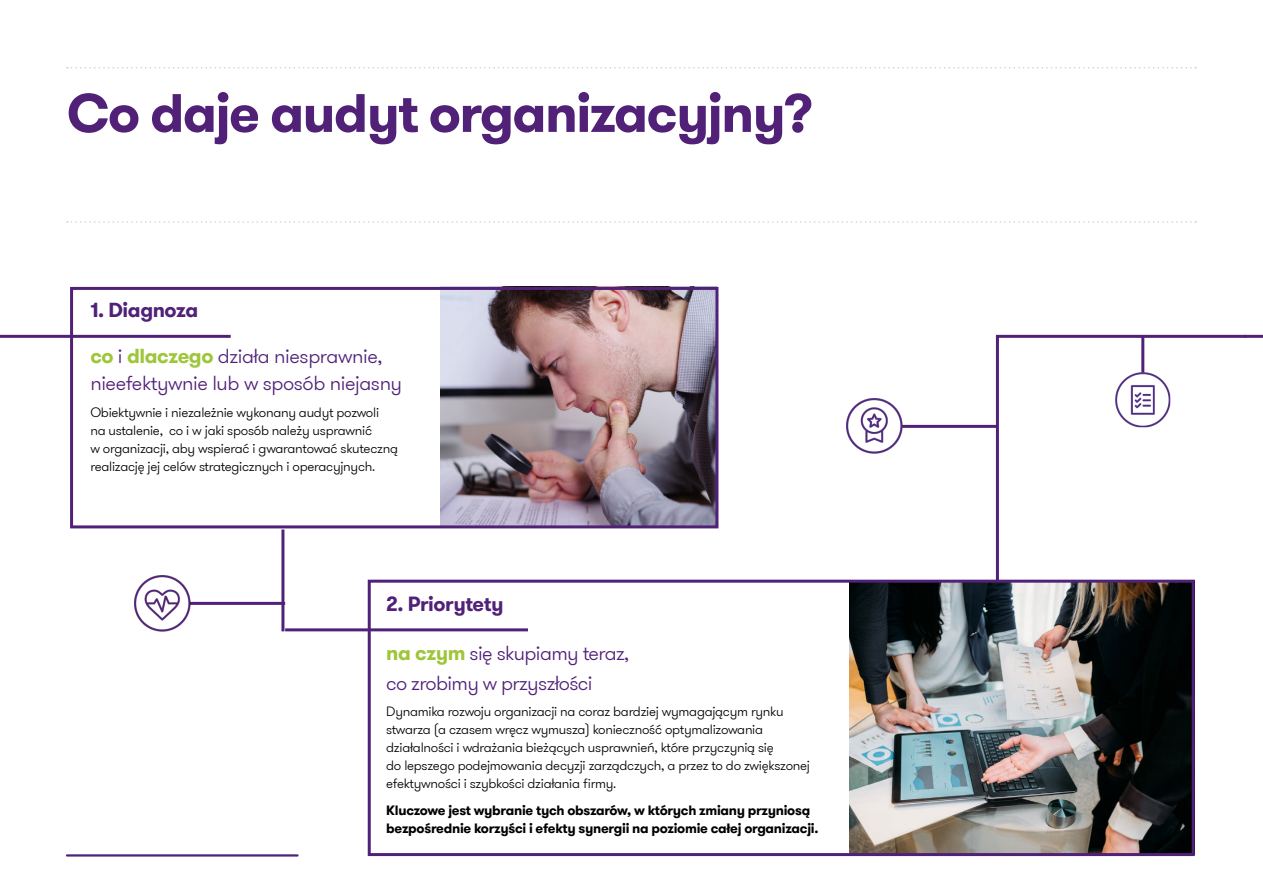
<style>
.page{position:relative;width:1263px;height:893px;background:#fff}
.page>*{position:absolute;margin:0;border:0;box-sizing:border-box;transform-origin:0 0}
.t1{font:700 54px "GT Walsheim Pro";letter-spacing:-.03em;color:#512178}
.t2{font:300 20.25px/27px "GT Walsheim Pro";letter-spacing:-.02em;color:#512178}
.t3{font:700 20.25px "GT Walsheim Pro";letter-spacing:-.02em;color:#512178}
.t4{font:300 13.5px/18px "GT Walsheim Pro";letter-spacing:-.02em;color:#000}
.t5{font:700 13.5px/18px "GT Walsheim Pro";letter-spacing:-.02em;color:#000}
.s1{font-weight:700;color:#9fc63b}
</style>
<div class="page">
<svg style="left:67px;top:221px;width:1129px;height:2px"></svg>
<svg style="left:67px;top:67px;width:1129px;height:1px"></svg>
<hr style="left:996px;top:336px;width:3px;height:361px;background:#512178">
<img style="left:849px;top:584px;width:342px;height:268px">
<img style="left:440px;top:291px;width:274px;height:233px">
<hr style="left:0;top:335px;width:231px;height:3px;background:#512178">
<hr style="left:190px;top:602px;width:95px;height:3px;background:#512178">
<hr style="left:902px;top:425px;width:95px;height:3px;background:#512178">
<hr style="left:285px;top:628px;width:243px;height:3px;background:#512178">
<hr style="left:281px;top:529px;width:3px;height:102px;background:#512178">
<div style="left:70px;top:287px;width:648px;height:241px;border:3px solid #512178"></div>
<div style="left:368px;top:580px;width:827px;height:276px;border:3px solid #512178"></div>
<hr style="left:996px;top:335px;width:250px;height:3px;background:#512178">
<hr style="left:1244px;top:335px;width:19px;height:3px;background:#512178">
<hr style="left:1141px;top:336px;width:3px;height:37px;background:#512178">
<img style="left:134px;top:575px;width:57px;height:57px">
<img style="left:846px;top:398px;width:57px;height:56px">
<img style="left:1115px;top:371px;width:56px;height:57px">
<hr style="left:67px;top:854px;width:231px;height:3px;background:#512178">
<h1 class="t1" style="left:67px;top:78px;width:748px">Co daje audyt organizacyjny?</h1>
<h2 class="t3" style="left:90px;top:297px;width:109px">1. Diagnoza</h2>
<h2 class="t2" style="left:90px;top:343px;width:313px"><span class="s1">co</span> i <span class="s1">dlaczego</span> działa niesprawnie, nieefektywnie lub w sposób niejasny</h2>
<p class="t4" style="left:90px;top:403px;width:309px">Obiektywnie i niezależnie wykonany audyt pozwoli<br>na ustalenie, co i w jaki sposób należy usprawnić<br>w organizacji, aby wspierać i gwarantować skuteczną realizację jej celów strategicznych i operacyjnych.</p>
<h2 class="t3" style="left:386px;top:590px;width:119px">2. Priorytety</h2>
<h2 class="t2" style="left:386px;top:638px;width:245px;line-height:30px"><span class="s1">na czym</span> się skupiamy teraz, co zrobimy w przyszłości</h2>
<p class="t4" style="left:386px;top:703px;width:425px">Dynamika rozwoju organizacji na coraz bardziej wymagającym rynku stwarza (a czasem wręcz wymusza) konieczność optymalizowania działalności i wdrażania bieżących usprawnień, które przyczynią się<br>do lepszego podejmowania decyzji zarządczych, a przez to do zwiększonej efektywności i szybkości działania firmy.</p>
<p class="t5" style="left:386px;top:802px;width:434px">Kluczowe jest wybranie tych obszarów, w których zmiany przyniosą bezpośrednie korzyści i efekty synergii na poziomie całej organizacji.</p>
</div>
